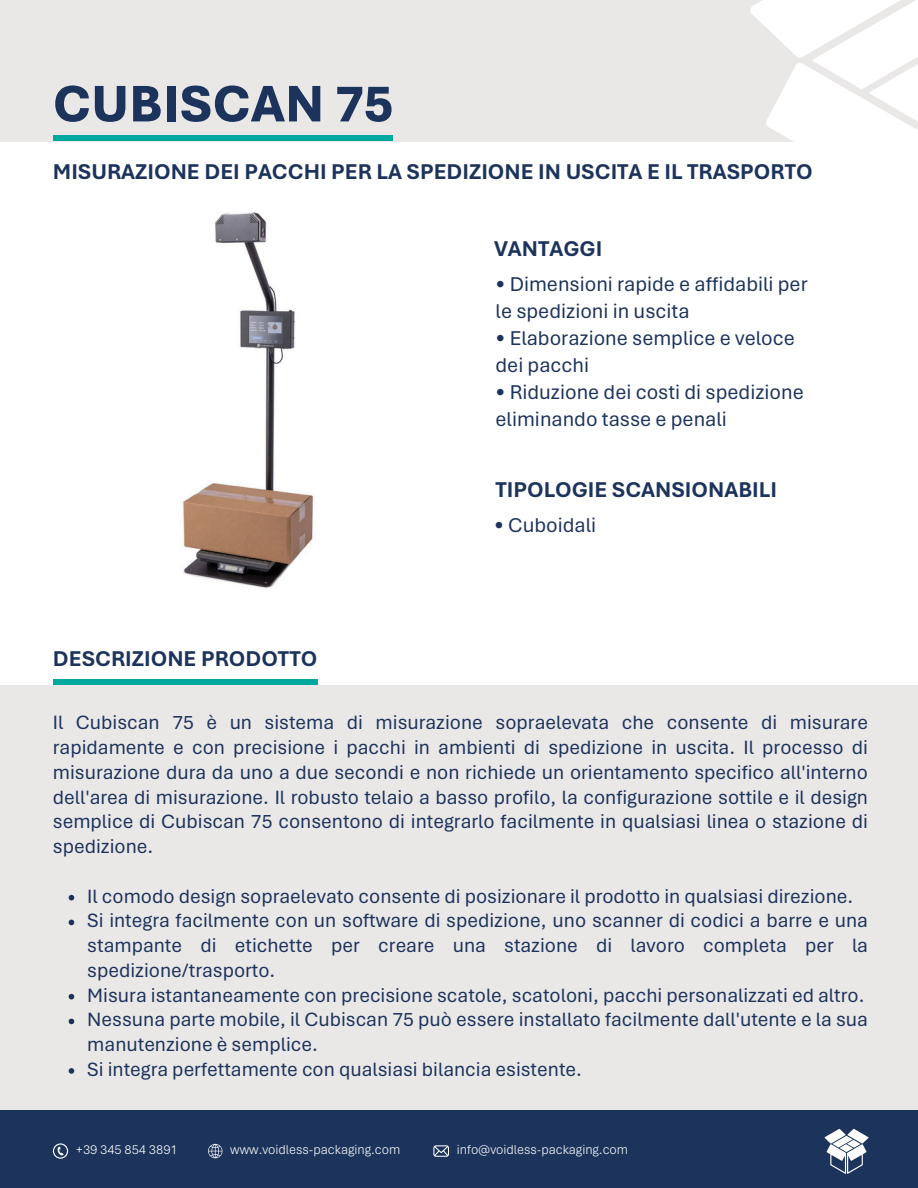
<style>
.page{position:relative;width:918px;height:1188px;background:#fff}
.page>*{position:absolute;margin:0;border:0;box-sizing:border-box;transform-origin:0 0}
.t1{font:800 54px "Aptos";color:#1c335b}
.t2{font:700 22.5px "Aptos";color:#1c335b}
.t3{font:21px/27px "Aptos";color:#1c335b}
.t4{font:20.25px/24.8px "Aptos";color:#1c335b;text-align:justify}
.t5{font:300 13.5px "Aptos";color:#fff}
</style>
<div class="page">
<div style="left:0;top:0;width:918px;height:141px;background:#eae7e7"></div>
<div style="left:0;top:685px;width:918px;height:426px;background:#eae7e7"></div>
<div style="left:0;top:1111px;width:918px;height:77px;background:#1c335b"></div>
<div style="left:53px;top:135px;width:340px;height:6px;background:#01a89d"></div>
<svg style="left:750px;top:0;width:168px;height:142px"></svg>
<svg style="left:825px;top:1129px;width:44px;height:45px"></svg>
<svg style="left:208px;top:1144px;width:14px;height:14px"></svg>
<svg style="left:433px;top:1145px;width:16px;height:12px"></svg>
<img style="left:183px;top:212px;width:131px;height:376px">
<svg style="left:69px;top:895px;width:5px;height:5px"></svg>
<svg style="left:69px;top:920px;width:5px;height:5px"></svg>
<svg style="left:69px;top:994px;width:5px;height:5px"></svg>
<svg style="left:69px;top:1019px;width:5px;height:5px"></svg>
<svg style="left:69px;top:1068px;width:5px;height:6px"></svg>
<svg style="left:53px;top:1143px;width:15px;height:16px"></svg>
<div style="left:53px;top:679px;width:264px;height:6px;background:#01a89d"></div>
<p class="t1" style="left:53px;top:71px;width:342px">CUBISCAN 75</p>
<h2 class="t2" style="left:53px;top:158px;width:761px">MISURAZIONE DEI PACCHI PER LA SPEDIZIONE IN USCITA E IL TRASPORTO</h2>
<h3 class="t2" style="left:494px;top:235px;width:110px">VANTAGGI</h3>
<h3 class="t3" style="left:496px;top:271px;width:314px">• Dimensioni rapide e affidabili per le spedizioni in uscita</h3>
<h3 class="t3" style="left:496px;top:325px;width:301px">• Elaborazione semplice e veloce dei pacchi</h3>
<h3 class="t3" style="left:496px;top:379px;width:310px">• Riduzione dei costi di spedizione eliminando tasse e penali</h3>
<h2 class="t2" style="left:496px;top:476px;width:283px">TIPOLOGIE SCANSIONABILI</h2>
<p class="t2" style="left:53px;top:645px;width:266px">DESCRIZIONE PRODOTTO</p>
<h2 class="t3" style="left:494px;top:512px;width:104px">• Cuboidali</h2>
<h4 class="t4" style="left:53px;top:710px;width:817px">Il Cubiscan 75 è un sistema di misurazione sopraelevata che consente di misurare rapidamente e con precisione i pacchi in ambienti di spedizione in uscita. Il processo di misurazione dura da uno a due secondi e non richiede un orientamento specifico all'interno dell'area di misurazione. Il robusto telaio a basso profilo, la configurazione sottile e il design semplice di Cubiscan 75 consentono di integrarlo facilmente in qualsiasi linea o stazione di spedizione.</h4>
<p class="t4" style="left:87px;top:884px;width:768px">Il comodo design sopraelevato consente di posizionare il prodotto in qualsiasi direzione.</p>
<p class="t4" style="left:87px;top:908px;width:782px">Si integra facilmente con un software di spedizione, uno scanner di codici a barre e una stampante di etichette per creare una stazione di lavoro completa per la spedizione/trasporto.</p>
<p class="t4" style="left:87px;top:983px;width:779px">Misura istantaneamente con precisione scatole, scatoloni, pacchi personalizzati ed altro.</p>
<p class="t4" style="left:87px;top:1007px;width:782px">Nessuna parte mobile, il Cubiscan 75 può essere installato facilmente dall'utente e la sua manutenzione è semplice.</p>
<p class="t4" style="left:87px;top:1057px;width:496px">Si integra perfettamente con qualsiasi bilancia esistente.</p>
<p class="t5" style="left:76px;top:1142px;width:103px">+39 345 854 3891</p>
<h1 class="t5" style="left:230px;top:1142px;width:171px">www.voidless-packaging.com</h1>
<p class="t5" style="left:457px;top:1142px;width:173px">info@voidless-packaging.com</p>
</div>
